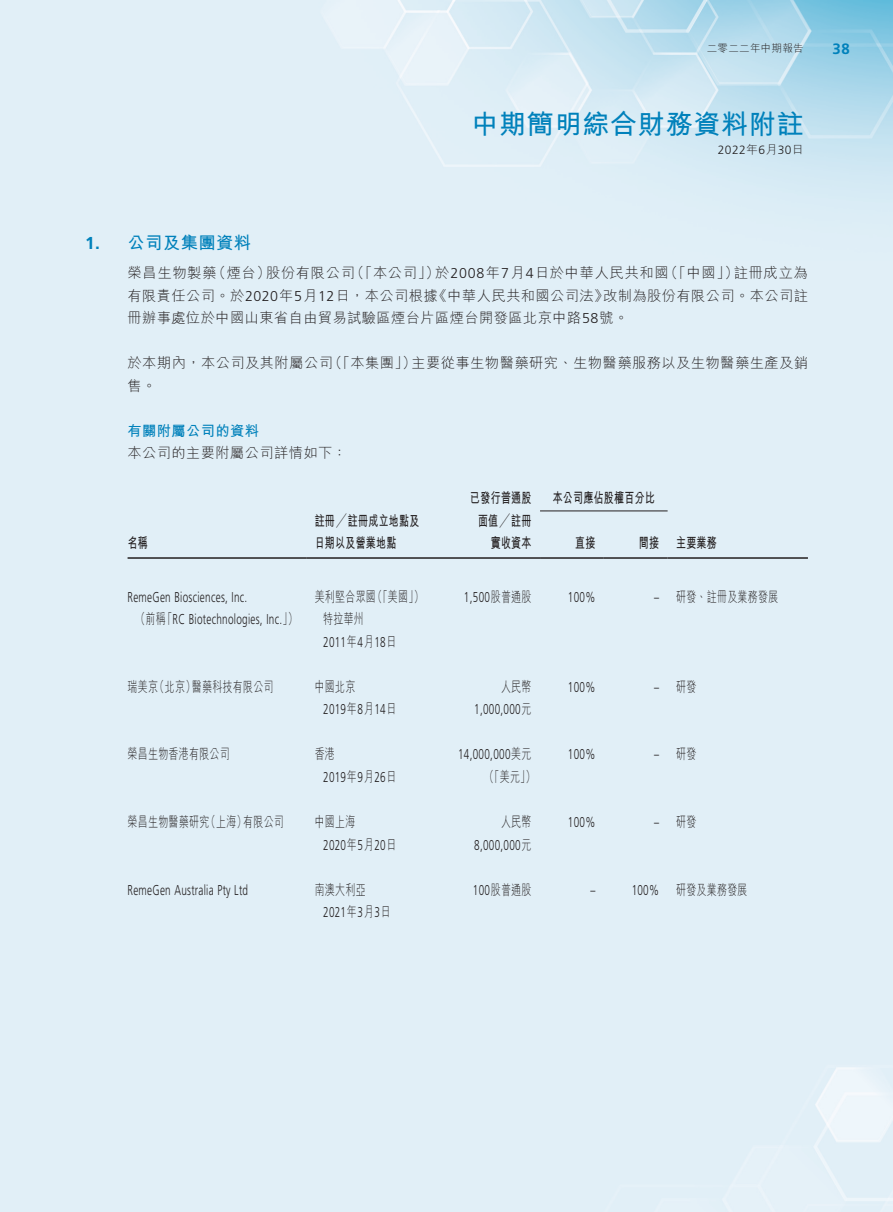
<style>
.page{position:relative;width:893px;height:1212px;background:#e1eff7}
.page>*{position:absolute;margin:0;border:0;box-sizing:border-box;transform-origin:0 0}
.t1{font:700 27px "M Hei HK";letter-spacing:.03em;color:#0081bb}
.t2{font:700 17.25px "M Hei HK";letter-spacing:.03em;color:#0081bb}
.t3{font:700 17.25px "Frutiger LT Std";color:#0081bb}
.t4{font:700 15px "Frutiger LT Std";color:#0081bb}
.t5{font:300 14.25px/22.5px "M Hei HK";letter-spacing:.03em;color:#231f20}
.t6{font:300 14.25px/22.5px "Frutiger LT Std";letter-spacing:.03em;color:#231f20;scale:.7 1}
.t7{font:300 14.25px/22.5px "M Hei HK";letter-spacing:.03em;color:#231f20;text-align:center;scale:.7 1}
.t8{font:700 14.25px/22.5px "M Hei HK";letter-spacing:.03em;color:#231f20;scale:.7 1}
.t9{font:700 14.25px "M Hei HK";letter-spacing:.03em;color:#0081bb}
.t10{font:300 12px "Frutiger LT Std";letter-spacing:.03em;color:#231f20}
.t11{font:300 10.5px "M Hei HK";letter-spacing:.03em;color:#231f20}
.s1{font-family:"M Hei HK"}
.s2{font-family:"Frutiger LT Std"}
</style>
<div class="page">
<hr style="left:540px;top:510px;width:128px;height:1px;background:#231f20">
<hr style="left:128px;top:557px;width:178px;height:2px;background:#231f20">
<hr style="left:306px;top:557px;width:149px;height:2px;background:#231f20">
<hr style="left:455px;top:557px;width:85px;height:2px;background:#231f20">
<hr style="left:540px;top:557px;width:64px;height:2px;background:#231f20">
<hr style="left:604px;top:557px;width:64px;height:2px;background:#231f20">
<hr style="left:668px;top:557px;width:140px;height:2px;background:#231f20">
<p class="t11" style="left:707px;top:43px;width:98px">二零二二年中期報告</p>
<h1 class="t1" style="left:471px;top:104px;width:334px">中期簡明綜合財務資料附註</h1>
<p class="t10" style="left:718px;top:143px;width:87px">2022<span class="s1">年 月</span>6 30<span class="s1">日</span></p>
<p class="t4" style="left:833px;top:40px;width:19px">38</p>
<p class="t3" style="left:85px;top:233px;width:16px">1.</p>
<p class="t2" style="left:128px;top:230px;width:125px">公司及集團資料</p>
<p class="t5" style="left:212px;top:261px;width:61px">（煙台）</p>
<p class="t5" style="left:350px;top:261px;width:91px">（「本公司」）</p>
<p class="t5" style="left:664px;top:261px;width:76px">（「中國」）</p>
<p class="t5" style="left:435px;top:261px;width:235px">於<span class="s2">2008</span>年<span class="s2">7</span>月<span class="s2">4</span>日於中華人民共和國</p>
<p class="t5" style="left:128px;top:261px;width:90px">榮昌生物製藥</p>
<p class="t5" style="left:734px;top:261px;width:75px">註冊成立為</p>
<p class="t5" style="left:266px;top:261px;width:90px">股份有限公司</p>
<p class="t5" style="left:433px;top:284px;width:177px">《中華人民共和國公司法》</p>
<p class="t5" style="left:128px;top:284px;width:502px">有限責任公司。於<span class="s2">2020</span>年<span class="s2">5</span>月<span class="s2">12</span>日，本公司根據<br>冊辦事處位於中國山東省自由貿易試驗區煙台片區煙台開發區北京中路<span class="s2">58</span>號。</p>
<p class="t5" style="left:411px;top:351px;width:398px">主要從事生物醫藥研究、生物醫藥服務以及生物醫藥生產及銷</p>
<p class="t5" style="left:603px;top:284px;width:206px">改制為股份有限公司。本公司註</p>
<p class="t5" style="left:328px;top:351px;width:90px">（「本集團」）</p>
<p class="t5" style="left:128px;top:351px;width:207px">於本期內，本公司及其附屬公司售。</p>
<p class="t9" style="left:128px;top:420px;width:133px">有關附屬公司的資料</p>
<p class="t5" style="left:128px;top:441px;width:221px">本公司的主要附屬公司詳情如下：</p>
<p class="t8" style="left:128px;top:530px;width:30px">名稱</p>
<p class="t8" style="left:315px;top:508px;width:151px">註冊╱註冊成立地點及日期以及營業地點</p>
<p class="t8" style="left:470px;top:485px;width:89px;text-align:right">已發行普通股面值╱註冊實收資本</p>
<p class="t8" style="left:553px;top:485px;width:148px">本公司應佔股權百分比</p>
<p class="t8" style="left:575px;top:530px;width:30px">直接</p>
<p class="t8" style="left:639px;top:530px;width:30px">間接</p>
<p class="t8" style="left:676px;top:530px;width:60px">主要業務</p>
<p class="t6" style="left:162px;top:586px;width:195px;text-indent:-35px">RemeGen Biosciences, Inc.<br><span class="s1">「</span>RC Biotechnologies, Inc <span class="s1">(「</span>.</p>
<p class="t7" style="left:135px;top:608px;width:45px">（前稱</p>
<p class="t7" style="left:315px;top:585px;width:89px">美利堅合眾國特拉華州</p>
<p class="t6" style="left:323px;top:631px;width:106px">2011<span class="s1">年 月</span>4 18<span class="s1">日</span></p>
<p class="t7" style="left:372px;top:585px;width:75px">（「美國 (「</p>
<p class="t6" style="left:464px;top:586px;width:98px">1,500<span class="s1">股普通股</span></p>
<p class="t6" style="left:568px;top:586px;width:41px">100%</p>
<p class="t6" style="left:654px;top:586px;width:9px">–</p>
<p class="t7" style="left:676px;top:585px;width:148px">研發、註冊及業務發展</p>
<p class="t7" style="left:128px;top:675px;width:45px">瑞美京</p>
<p class="t7" style="left:155px;top:675px;width:60px">（北京）</p>
<p class="t7" style="left:192px;top:675px;width:118px">醫藥科技有限公司</p>
<p class="t7" style="left:315px;top:675px;width:60px">中國北京</p>
<p class="t6" style="left:323px;top:698px;width:106px">2019<span class="s1">年 月</span>8 14<span class="s1">日</span></p>
<p class="t7" style="left:501px;top:675px;width:45px">人民幣</p>
<p class="t6" style="left:474px;top:698px;width:83px">1,000,000<span class="s1">元</span></p>
<p class="t6" style="left:568px;top:676px;width:41px">100%</p>
<p class="t6" style="left:654px;top:676px;width:9px">–</p>
<p class="t7" style="left:676px;top:675px;width:30px">研發</p>
<p class="t7" style="left:128px;top:743px;width:148px">榮昌生物香港有限公司</p>
<p class="t7" style="left:315px;top:743px;width:30px">香港</p>
<p class="t6" style="left:323px;top:766px;width:106px">2019<span class="s1">年 月</span>9 26<span class="s1">日</span></p>
<p class="t6" style="left:458px;top:743px;width:106px">14,000,000<span class="s1">美元</span></p>
<p class="t7" style="left:484px;top:765px;width:75px">（「美元 (「</p>
<p class="t6" style="left:568px;top:743px;width:41px">100%</p>
<p class="t6" style="left:654px;top:743px;width:9px">–</p>
<p class="t7" style="left:676px;top:743px;width:30px">研發</p>
<p class="t7" style="left:206px;top:810px;width:60px">（上海）</p>
<p class="t7" style="left:128px;top:810px;width:118px">榮昌生物醫藥研究</p>
<p class="t7" style="left:243px;top:810px;width:60px">有限公司</p>
<p class="t7" style="left:315px;top:810px;width:60px">中國上海</p>
<p class="t6" style="left:323px;top:833px;width:106px">2020<span class="s1">年 月</span>5 20<span class="s1">日</span></p>
<p class="t7" style="left:501px;top:810px;width:45px">人民幣</p>
<p class="t6" style="left:474px;top:833px;width:83px">8,000,000<span class="s1">元</span></p>
<p class="t6" style="left:568px;top:811px;width:41px">100%</p>
<p class="t6" style="left:654px;top:811px;width:9px">–</p>
<p class="t7" style="left:676px;top:810px;width:30px">研發</p>
<p class="t6" style="left:128px;top:878px;width:174px">RemeGen Australia Pty Ltd</p>
<p class="t7" style="left:315px;top:878px;width:74px">南澳大利亞</p>
<p class="t7" style="left:473px;top:878px;width:85px"><span class="s2">100</span>股普通股</p>
<p class="t6" style="left:590px;top:878px;width:9px">–</p>
<p class="t6" style="left:632px;top:878px;width:41px">100%</p>
<p class="t7" style="left:676px;top:878px;width:104px">研發及業務發展</p>
<p class="t6" style="left:323px;top:901px;width:98px">2021<span class="s1">年 月</span>3 <span class="s1">日</span>3</p>
</div>
